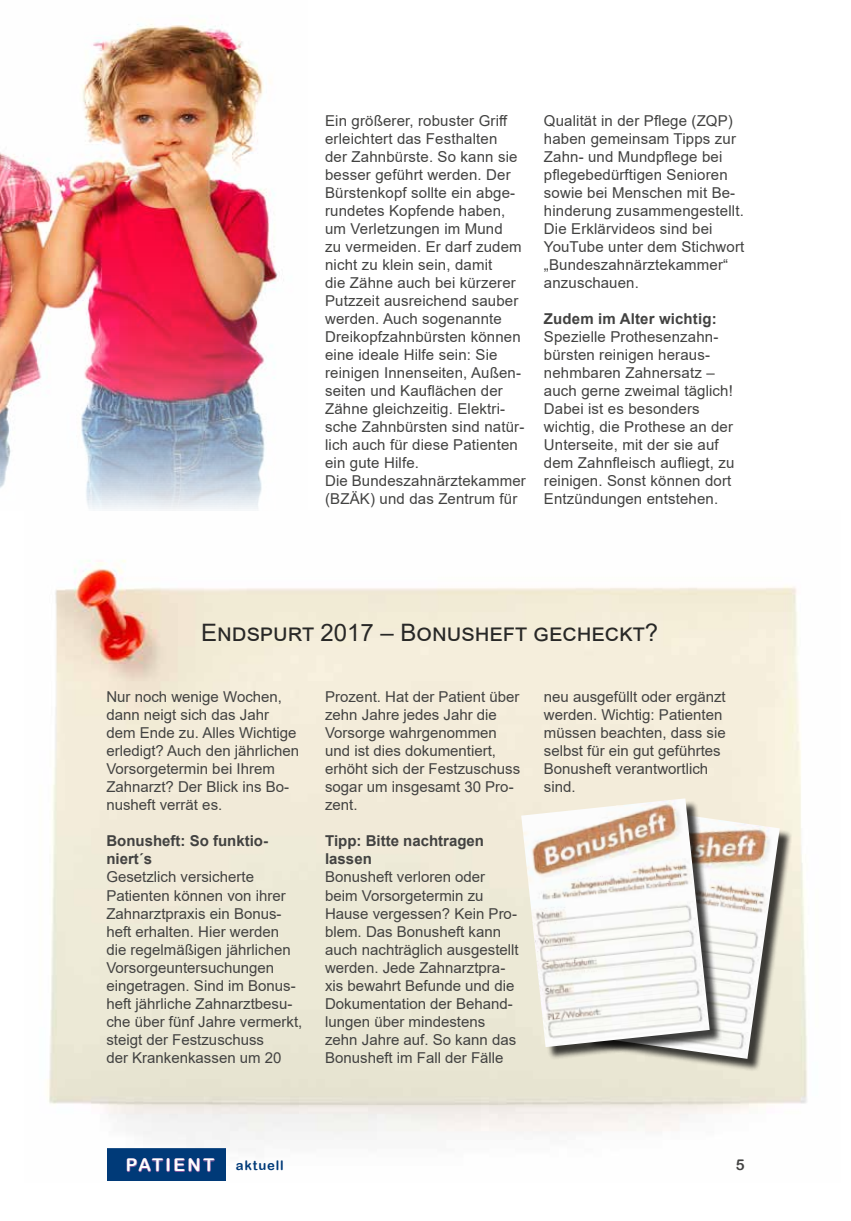
<style>
.page{position:relative;width:851px;height:1221px;background:#fff}
.page>*{position:absolute;margin:0;border:0;box-sizing:border-box;transform-origin:0 0}
.t1{font:24px "Arial";color:#282827}
.t2{font:17.55px "Arial Rounded MT Bold";letter-spacing:.14em;color:#fff}
.t3{font:15px/18px "Arial";letter-spacing:.01em;color:#424241}
.t4{font:700 15px/18px "Arial";color:#424241}
.t5{font:15px "Arial Rounded MT Bold";color:#424241}
.s1{font-size:13.2px;color:#003a78}
</style>
<div class="page">
<img style="left:47px;top:510px;width:760px;height:671px">
<img style="left:0;top:20px;width:278px;height:489px">
<div style="left:107px;top:1147px;width:119px;height:33px;background:#003a78"></div>
<svg style="left:126px;top:1158px;width:89px;height:14px"></svg>
<div style="left:586px;top:807px;width:206px;height:264px;background:#000;opacity:.75"></div>
<img style="left:722px;top:805px;width:57px;height:253px">
<div style="left:523px;top:800px;width:199px;height:259px;background:#000;opacity:.75"></div>
<img style="left:521px;top:798px;width:188px;height:249px">
<p class="t3" style="left:325px;top:112px;width:202px">Ein größerer, robuster Griff erleichtert das Festhalten<br>der Zahnbürste. So kann sie besser geführt werden. Der<br>Bürstenkopf sollte ein abge&shy;rundetes Kopfende haben, um Verletzungen im Mund<br>zu vermeiden. Er darf zudem nicht zu klein sein, damit<br>die Zähne auch bei kürzerer<br>Putzzeit ausreichend sauber werden. Auch sogenannte<br>Dreikopfzahnbürsten können eine ideale Hilfe sein: Sie reinigen Innenseiten, Außen&shy;seiten und Kauflächen der<br>Zähne gleichzeitig. Elektri&shy;sche Zahnbürsten sind natür&shy;lich auch für diese Patienten ein gute Hilfe.<br>Die Bundeszahnärztekammer (BZÄK) und das Zentrum für</p>
<p class="t3" style="left:543px;top:112px;width:202px">Qualität in der Pflege (ZQP) haben gemeinsam Tipps zur<br>Zahn- und Mundpflege bei pflegebedürftigen Senioren sowie bei Menschen mit Be&shy;hinderung zusammengestellt.<br>Die Erklärvideos sind bei<br>YouTube unter dem Stichwort „Bundeszahnärztekammer“ anzuschauen.</p>
<p class="t4" style="left:543px;top:310px;width:174px">Zudem im Alter wichtig:</p>
<p class="t3" style="left:543px;top:328px;width:192px">Spezielle Prothesenzahn&shy;bürsten reinigen heraus&shy;nehmbaren Zahnersatz – auch gerne zweimal täglich!<br>Dabei ist es besonders wichtig, die Prothese an der<br>Unterseite, mit der sie auf dem Zahnfleisch aufliegt, zu reinigen. Sonst können dort<br>Entzündungen entstehen.</p>
<h1 class="t1" style="left:201px;top:616px;width:458px">Endspurt 2017 – Bonusheft gecheckt?</h1>
<p class="t3" style="left:106px;top:688px;width:194px">Nur noch wenige Wochen, dann neigt sich das Jahr dem Ende zu. Alles Wichtige erledigt? Auch den jährlichen<br>Vorsorgetermin bei Ihrem<br>Zahnarzt? Der Blick ins Bo&shy;nusheft verrät es.</p>
<p class="t4" style="left:106px;top:832px;width:163px">Bonusheft: So funktio&shy;niert´s</p>
<p class="t3" style="left:106px;top:868px;width:197px">Gesetzlich versicherte<br>Patienten können von ihrer<br>Zahnarztpraxis ein Bonus&shy;heft erhalten. Hier werden die regelmäßigen jährlichen<br>Vorsorgeuntersuchungen eingetragen. Sind im Bonus&shy;heft jährliche Zahnarztbesu&shy;che über fünf Jahre vermerkt, steigt der Festzuschuss<br>der Krankenkassen um 20</p>
<p class="t3" style="left:325px;top:688px;width:197px">Prozent. Hat der Patient über zehn Jahre jedes Jahr die<br>Vorsorge wahrgenommen und ist dies dokumentiert, erhöht sich der Festzuschuss sogar um insgesamt 30 Pro&shy;zent.</p>
<p class="t4" style="left:325px;top:832px;width:160px">Tipp: Bitte nachtragen lassen</p>
<p class="t3" style="left:325px;top:868px;width:195px">Bonusheft verloren oder beim Vorsorgetermin zu<br>Hause vergessen? Kein Pro&shy;blem. Das Bonusheft kann auch nachträglich ausgestellt werden. Jede Zahnarztpra&shy;xis bewahrt Befunde und die<br>Dokumentation der Behand&shy;lungen über mindestens zehn Jahre auf. So kann das<br>Bonusheft im Fall der Fälle</p>
<p class="t3" style="left:543px;top:688px;width:183px">neu ausgefüllt oder ergänzt werden. Wichtig: Patienten müssen beachten, dass sie selbst für ein gut geführtes<br>Bonusheft verantwortlich sind.</p>
<p class="t2" style="left:126px;top:1154px;width:159px">PATIENT <span class="s1">aktuell</span></p>
<p class="t5" style="left:735px;top:1155px;width:10px">5</p>
</div>
